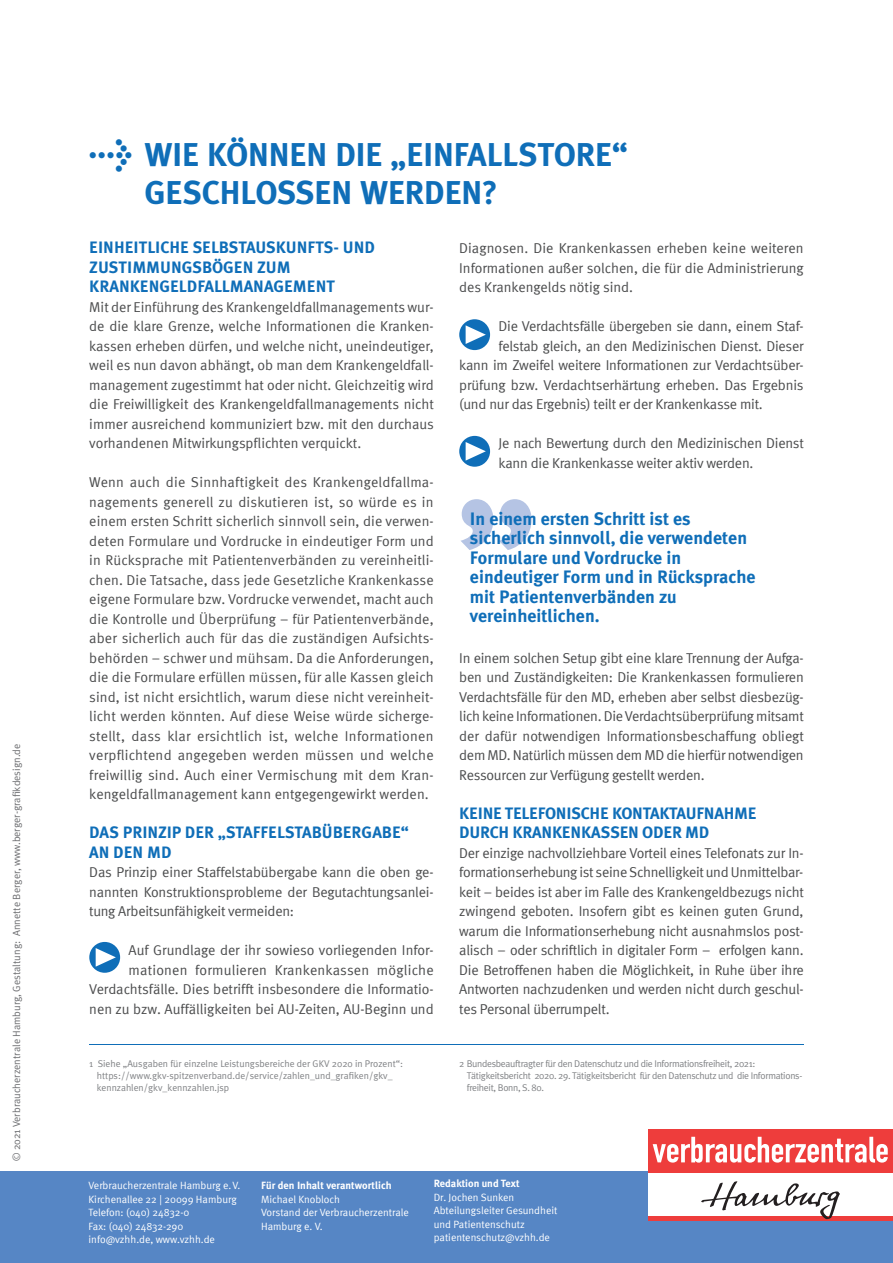
<style>
.page{position:relative;width:893px;height:1263px;background:#fff}
.page>*{position:absolute;margin:0;border:0;box-sizing:border-box;transform-origin:0 0}
.t1{font:700 33px/38.7px "Meta Plus";letter-spacing:-.02em;color:#0f6eb8}
.t2{font:700 18px/19.5px "Meta Plus";color:#0f6eb8}
.t3{font:700 16.5px/19.5px "Meta Plus";color:#0f6eb8}
.t4{font:14.25px/19.5px "Meta Normal";letter-spacing:-.015em;color:#4b4c4d;text-align:justify}
.t5{font:10.5px/13.5px "Meta Normal";color:#fff}
.t6{font:700 10.5px "Meta Plus";color:#fff}
.t7{font:10.35px "Meta Plus Normal";color:#6c6d70}
.t8{font:9.75px/12px "Meta Plus Normal";letter-spacing:-.02em;color:#808285}
.t9{font:9.75px/12px "Meta Plus Normal";color:#808285}
.s1{font-family:"Meta Bold Expert";font-weight:400;font-size:35.85px}
</style>
<div class="page">
<div style="left:0;top:1172px;width:893px;height:91px;background:#5686c5"></div>
<div style="left:648px;top:1129px;width:244px;height:44px;background:#ee3d3c"></div>
<svg style="left:653px;top:1137px;width:235px;height:26px"></svg>
<div style="left:648px;top:1173px;width:244px;height:43px;background:#fff"></div>
<hr style="left:648px;top:1216px;width:244px;height:4px;background:#ee3d3c">
<svg style="left:701px;top:1181px;width:139px;height:38px"></svg>
<hr style="left:89px;top:1044px;width:715px;height:1px;background:#0f6eb8">
<svg style="left:461px;top:499px;width:71px;height:51px"></svg>
<div style="left:89px;top:942px;width:31px;height:31px;background:#0f6eb8;border-radius:50%"></div>
<svg style="left:96px;top:948px;width:20px;height:19px"></svg>
<div style="left:459px;top:319px;width:31px;height:31px;background:#0f6eb8;border-radius:50%"></div>
<svg style="left:466px;top:325px;width:20px;height:19px"></svg>
<div style="left:459px;top:436px;width:31px;height:31px;background:#0f6eb8;border-radius:50%"></div>
<svg style="left:466px;top:442px;width:20px;height:19px"></svg>
<p class="t7" style="left:11px;top:1161px;width:419px;rotate:-90deg">© 2021 Verbraucherzentrale Hamburg, Gestaltung: Annette Berger, www.berger-grafikdesign.de</p>
<h1 class="t1" style="left:145px;top:135px;width:485px;text-indent:-55px"><span class="s1">l</span> WIE KÖNNEN DIE „EINFALLSTORE“<br>GESCHLOSSEN WERDEN?</h1>
<p class="t3" style="left:89px;top:238px;width:287px">EINHEITLICHE SELBSTAUSKUNFTS- UND<br>ZUSTIMMUNGSBÖGEN ZUM<br>KRANKENGELDFALLMANAGEMENT</p>
<p class="t4" style="left:89px;top:297px;width:346px">Mit der Einführung des Krankengeldfallmanagements wur&shy;de die klare Grenze, welche Informationen die Kranken&shy;kassen erheben dürfen, und welche nicht, uneindeutiger, weil es nun davon abhängt, ob man dem Krankengeldfall&shy;management zugestimmt hat oder nicht. Gleichzeitig wird die Freiwilligkeit des Krankengeldfallmanagements nicht immer ausreichend kommuniziert bzw. mit den durchaus vorhandenen Mitwirkungspflichten verquickt.</p>
<p class="t4" style="left:89px;top:472px;width:346px">Wenn auch die Sinnhaftigkeit des Krankengeldfallma&shy;nagements generell zu diskutieren ist, so würde es in einem ersten Schritt sicherlich sinnvoll sein, die verwen&shy;deten Formulare und Vordrucke in eindeutiger Form und in Rücksprache mit Patientenverbänden zu vereinheitli&shy;chen. Die Tatsache, dass jede Gesetzliche Krankenkasse eigene Formulare bzw. Vordrucke verwendet, macht auch die Kontrolle und Überprüfung – für Patientenverbände, aber sicherlich auch für das die zuständigen Aufsichts&shy;behörden – schwer und mühsam. Da die Anforderungen, die die Formulare erfüllen müssen, für alle Kassen gleich sind, ist nicht ersichtlich, warum diese nicht vereinheit&shy;licht werden könnten. Auf diese Weise würde sicherge&shy;stellt, dass klar ersichtlich ist, welche Informationen verpflichtend angegeben werden müssen und welche freiwillig sind. Auch einer Vermischung mit dem Kran&shy;kengeldfallmanagement kann entgegengewirkt werden.</p>
<p class="t3" style="left:89px;top:823px;width:321px">DAS PRINZIP DER „STAFFELSTABÜBERGABE“<br>AN DEN MD</p>
<p class="t4" style="left:89px;top:862px;width:346px">Das Prinzip einer Staffelstabübergabe kann die oben ge&shy;nannten Konstruktionsprobleme der Begutachtungsanlei&shy;tung Arbeitsunfähigkeit vermeiden:</p>
<p class="t4" style="left:89px;top:940px;width:346px;text-align:right">Auf Grundlage der ihr sowieso vorliegenden Infor&shy;mationen formulieren Krankenkassen mögliche Verdachtsfälle. Dies betrifft insbesondere die Informatio&shy;nen zu bzw. Auffälligkeiten bei AU-Zeiten, AU-Beginn und</p>
<p class="t4" style="left:459px;top:238px;width:346px">Diagnosen. Die Krankenkassen erheben keine weiteren Informationen außer solchen, die für die Administrierung des Krankengelds nötig sind.</p>
<p class="t4" style="left:499px;top:316px;width:307px">Die Verdachtsfälle übergeben sie dann, einem Staf-</p>
<p class="t4" style="left:499px;top:336px;width:307px">felstab gleich, an den Medizinischen Dienst. Dieser</p>
<p class="t4" style="left:459px;top:355px;width:346px">kann im Zweifel weitere Informationen zur Verdachtsüber-</p>
<p class="t4" style="left:459px;top:375px;width:346px">prüfung bzw. Verdachtserhärtung erheben. Das Ergebnis</p>
<p class="t4" style="left:459px;top:394px;width:305px">(und nur das Ergebnis) teilt er der Krankenkasse mit.</p>
<p class="t4" style="left:499px;top:433px;width:307px">Je nach Bewertung durch den Medizinischen Dienst kann die Krankenkasse weiter aktiv werden.</p>
<p class="t2" style="left:470px;top:509px;width:287px">In einem ersten Schritt ist es sicherlich sinnvoll, die verwendeten<br>Formulare und Vordrucke in eindeutiger Form und in Rücksprache mit Patientenverbänden zu vereinheitlichen.</p>
<p class="t4" style="left:459px;top:648px;width:346px">In einem solchen Setup gibt eine klare Trennung der Aufga&shy;ben und Zuständigkeiten: Die Krankenkassen formulieren Verdachtsfälle für den MD, erheben aber selbst diesbezüg&shy;lich keine Informationen. Die Verdachtsüberprüfung mitsamt der dafür notwendigen Informationsbeschaffung obliegt dem MD. Natürlich müssen dem MD die hierfür notwendigen Ressourcen zur Verfügung gestellt werden.</p>
<p class="t3" style="left:459px;top:803px;width:299px">KEINE TELEFONISCHE KONTAKTAUFNAHME<br>DURCH KRANKENKASSEN ODER MD</p>
<p class="t4" style="left:459px;top:843px;width:346px">Der einzige nachvollziehbare Vorteil eines Telefonats zur In&shy;formationserhebung ist seine Schnelligkeit und Unmittelbar&shy;keit – beides ist aber im Falle des Krankengeldbezugs nicht zwingend geboten. Insofern gibt es keinen guten Grund, warum die Informationserhebung nicht ausnahmslos post&shy;alisch – oder schriftlich in digitaler Form – erfolgen kann.<br>Die Betroffenen haben die Möglichkeit, in Ruhe über ihre Antworten nachzudenken und werden nicht durch geschul&shy;tes Personal überrumpelt.</p>
<p class="t9" style="left:97px;top:1058px;width:308px;text-indent:-7px">1 Siehe „Ausgaben für einzelne Leistungsbereiche der GKV 2020 in Prozent“: https://www.gkv-spitzenverband.de/service/zahlen_und_grafiken/gkv_ kennzahlen/gkv_kennzahlen.jsp</p>
<p class="t8" style="left:467px;top:1058px;width:337px;text-indent:-7px">2 Bundesbeauftragter für den Datenschutz und die Informationsfreiheit, 2021:<br>Tätigkeits bericht 2020. 29. Tätigkeitsbericht für den Datenschutz und die Informations&shy;freiheit, Bonn, S. 80.</p>
<p class="t5" style="left:89px;top:1178px;width:153px">Verbraucherzentrale Hamburg e. V.<br>Kirchenallee 22 | 20099 Hamburg<br>Telefon: (040) 24832-0<br>Fax: (040) 24832-290 info@vzhh.de, www.vzhh.de</p>
<p class="t6" style="left:261px;top:1179px;width:132px">Für den Inhalt verantwortlich</p>
<p class="t5" style="left:261px;top:1192px;width:149px">Michael Knobloch<br>Vorstand der Verbraucherzentrale<br>Hamburg e. V.</p>
<p class="t6" style="left:434px;top:1178px;width:87px">Redaktion und Text</p>
<p class="t5" style="left:434px;top:1190px;width:125px">Dr. Jochen Sunken<br>Abteilungsleiter Gesundheit und Patientenschutz patientenschutz@vzhh.de</p>
</div>
